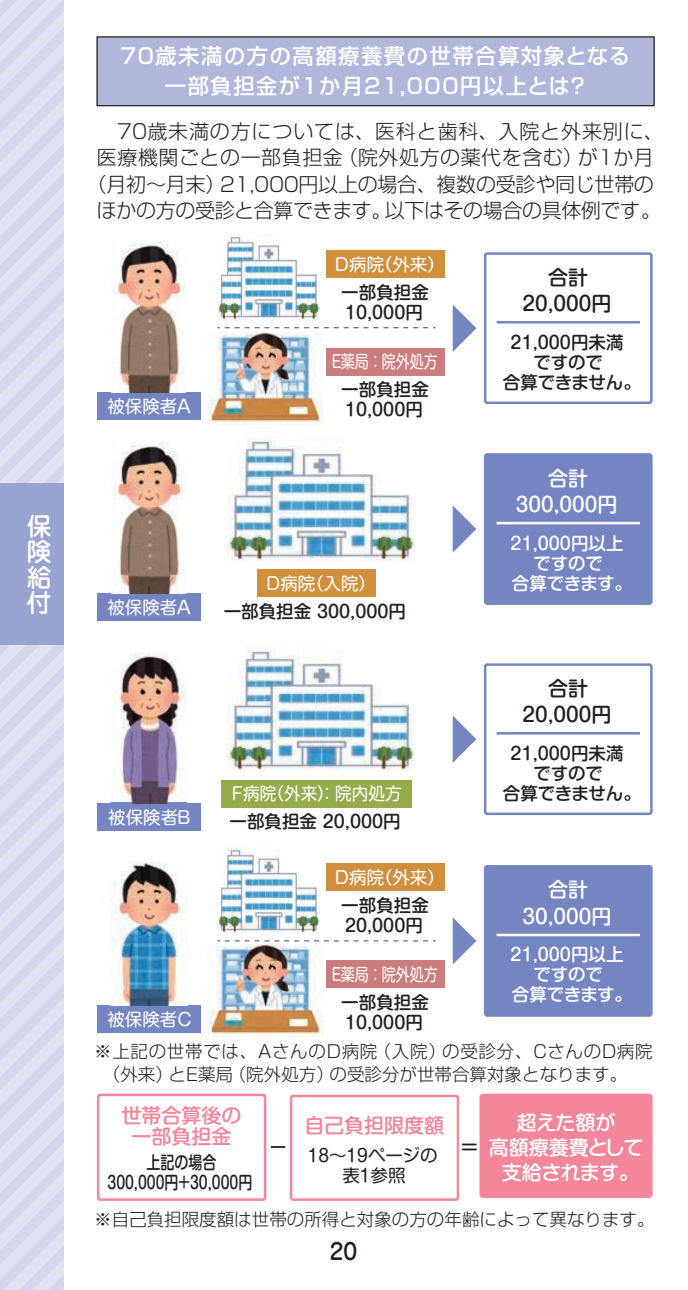
<style>
.page{position:relative;width:688px;height:1290px;background:#fff}
.page>*{position:absolute;margin:0;border:0;box-sizing:border-box;transform-origin:0 0}
.t1{font:500 25.25px "Jun 34";color:#fff}
.t2{font:500 22.5px "Jun 34";color:#231f20}
.t3{font:500 21.25px/30px "Shin Go Pro";letter-spacing:.075em;color:#fff;text-align:center}
.t4{font:300 20px "Shin Go Pro";letter-spacing:-.015em;color:#231f20}
.t5{font:300 20px "Shin Go Pro";letter-spacing:.025em;color:#231f20}
.t6{font:300 20px "Shin Go Pro";letter-spacing:.04em;color:#231f20}
.t7{font:500 20px/26.2px "Shin M Go Pro";color:#231f20;text-align:center}
.t8{font:500 20px/25px "Shin M Go Pro";letter-spacing:-.02em;color:#fff;text-align:center}
.t9{font:500 20px/26.2px "Shin M Go Pro";color:#fff;text-align:center}
.t10{font:500 20px/21.2px "Shin M Go Pro";color:#f3869a;text-align:center}
.t11{font:500 17.5px/20px "Shin M Go Pro";color:#231f20}
.t12{font:300 17.5px/22.5px "Shin Go Pro";letter-spacing:.02em;color:#231f20}
.t13{font:17.5px "Shin M Go Pro";color:#fff}
.t14{font:500 17.5px/20px "Shin M Go Pro";letter-spacing:-.005em;color:#fff;text-align:center}
.t15{font:300 17.5px "Shin Go Pro";color:#231f20}
.t16{font:500 17.5px/20px "Shin M Go Pro";color:#231f20;text-align:center;scale:.8 1}
.t17{font:17.5px "Shin M Go Pro";color:#fff;scale:.8 1}
.t18{font:17.5px/20px "Shin M Go Pro";color:#231f20;text-align:center}
.t19{font:17.5px "Shin M Go Pro";color:#fff;scale:.95 1}
</style>
<div class="page">
<div style="left:0;top:0;width:64px;height:1290px;background:#dfe2f1"></div>
<div style="left:0;top:484px;width:64px;height:161px;background:#99a3d1"></div>
<div style="left:97px;top:1093px;width:169px;height:108px;border:2px solid #f3869a;border-radius:2px"></div>
<img style="left:217px;top:234px;width:102px;height:87px">
<img style="left:208px;top:332px;width:114px;height:92px">
<div style="left:97px;top:392px;width:104px;height:28px;background:#7585c1"></div>
<div style="left:326px;top:251px;width:118px;height:27px;background:#d08f3c"></div>
<div style="left:326px;top:348px;width:118px;height:27px;background:#ca7d7d"></div>
<svg style="left:452px;top:305px;width:24px;height:47px"></svg>
<img style="left:227px;top:436px;width:187px;height:126px">
<div style="left:97px;top:593px;width:104px;height:27px;background:#7585c1"></div>
<div style="left:257px;top:569px;width:118px;height:28px;background:#d08f3c"></div>
<svg style="left:452px;top:505px;width:24px;height:48px"></svg>
<div style="left:483px;top:252px;width:169px;height:152px;border:2px solid #7585c1;border-radius:2px"></div>
<hr style="left:496px;top:321px;width:143px;height:2px;background:#7585c1">
<img style="left:217px;top:846px;width:102px;height:88px">
<img style="left:208px;top:945px;width:114px;height:92px">
<div style="left:97px;top:1005px;width:104px;height:27px;background:#7585c1"></div>
<div style="left:326px;top:863px;width:118px;height:28px;background:#d08f3c"></div>
<div style="left:326px;top:960px;width:118px;height:28px;background:#ca7d7d"></div>
<svg style="left:452px;top:917px;width:24px;height:47px"></svg>
<div style="left:485px;top:866px;width:166px;height:149px;background:#7585c1;border-radius:2px"></div>
<div style="left:483px;top:865px;width:169px;height:152px;border:2px solid #7585c1;border-radius:2px"></div>
<hr style="left:496px;top:934px;width:143px;height:2px;background:#fff">
<div style="left:485px;top:454px;width:166px;height:150px;background:#7585c1;border-radius:2px"></div>
<div style="left:483px;top:453px;width:169px;height:152px;border:2px solid #7585c1;border-radius:2px"></div>
<hr style="left:496px;top:522px;width:143px;height:2px;background:#fff">
<img style="left:227px;top:647px;width:187px;height:125px">
<div style="left:97px;top:803px;width:104px;height:28px;background:#7585c1"></div>
<div style="left:221px;top:780px;width:190px;height:27px;background:#94ac4c"></div>
<svg style="left:452px;top:715px;width:24px;height:48px"></svg>
<div style="left:483px;top:663px;width:169px;height:152px;border:2px solid #7585c1;border-radius:2px"></div>
<hr style="left:496px;top:732px;width:143px;height:2px;background:#7585c1">
<div style="left:290px;top:1095px;width:169px;height:106px;border:2px solid #f3869a;border-radius:2px"></div>
<div style="left:480px;top:1095px;width:171px;height:101px;background:#f3869a;border-radius:2px"></div>
<div style="left:479px;top:1093px;width:173px;height:105px;border:2px solid #f3869a;border-radius:2px"></div>
<svg style="left:217px;top:327px;width:218px;height:1px"></svg>
<svg style="left:217px;top:940px;width:218px;height:1px"></svg>
<img style="left:112px;top:241px;width:73px;height:151px">
<img style="left:112px;top:442px;width:73px;height:151px">
<img style="left:111px;top:652px;width:76px;height:152px">
<img style="left:110px;top:861px;width:77px;height:144px">
<div style="left:97px;top:37px;width:557px;height:69px;background:#b0b7db"></div>
<div style="left:96px;top:36px;width:558px;height:70px;border:1px solid #231f20"></div>
<h1 class="t1" style="left:27px;top:510px;width:26px">保</h1>
<h1 class="t1" style="left:27px;top:535px;width:26px">険</h1>
<h1 class="t1" style="left:27px;top:560px;width:26px">給</h1>
<h1 class="t1" style="left:27px;top:586px;width:26px">付</h1>
<p class="t3" style="left:120px;top:39px;width:511px">70歳未満の方の高額療養費の世帯合算対象となる一部負担金が1か月21,000円以上とは？</p>
<p class="t6" style="left:117px;top:115px;width:548px">70歳未満の方については、医科と歯科、入院と外来別に、</p>
<p class="t5" style="left:97px;top:141px;width:558px">医療機関ごとの一部負担金（院外処方の薬代を含む）が1か月</p>
<p class="t4" style="left:87px;top:168px;width:568px">（月初～月末）21,000円以上の場合、複数の受診や同じ世帯の</p>
<p class="t4" style="left:97px;top:194px;width:565px">ほかの方の受診と合算できます。以下はその場合の具体例です。</p>
<p class="t13" style="left:333px;top:250px;width:113px">Ｄ病院（外来）</p>
<p class="t11" style="left:341px;top:280px;width:89px">一部負担金<br>10,000円</p>
<p class="t13" style="left:107px;top:392px;width:87px">被保険者Ａ</p>
<p class="t17" style="left:329px;top:348px;width:137px">Ｅ薬局：院外処方</p>
<p class="t11" style="left:341px;top:377px;width:89px">一部負担金<br>10,000円</p>
<p class="t13" style="left:264px;top:569px;width:113px">Ｄ病院（入院）</p>
<p class="t13" style="left:107px;top:593px;width:87px">被保険者Ａ</p>
<p class="t11" style="left:224px;top:599px;width:184px">一部負担金 300,000円</p>
<p class="t19" style="left:232px;top:779px;width:180px">F病院（外来）：院内処方</p>
<p class="t13" style="left:108px;top:803px;width:86px">被保険者Ｂ</p>
<p class="t11" style="left:229px;top:810px;width:173px">一部負担金 20,000円</p>
<p class="t13" style="left:333px;top:863px;width:113px">Ｄ病院（外来）</p>
<p class="t11" style="left:341px;top:893px;width:89px">一部負担金<br>20,000円</p>
<p class="t13" style="left:107px;top:1005px;width:86px">被保険者C</p>
<p class="t17" style="left:329px;top:960px;width:137px">Ｅ薬局：院外処方</p>
<p class="t11" style="left:341px;top:990px;width:89px">一部負担金<br>10,000円</p>
<p class="t7" style="left:522px;top:262px;width:90px">合計<br>20,000円</p>
<p class="t11" style="left:503px;top:330px;width:139px;text-align:center">21,000円未満<br>ですので<br>合算できません。</p>
<p class="t9" style="left:515px;top:462px;width:103px">合計<br>300,000円</p>
<p class="t14" style="left:510px;top:531px;width:123px">21,000円以上ですので<br>合算できます。</p>
<p class="t7" style="left:522px;top:673px;width:90px">合計<br>20,000円</p>
<p class="t11" style="left:503px;top:741px;width:139px;text-align:center">21,000円未満<br>ですので<br>合算できません。</p>
<p class="t9" style="left:522px;top:874px;width:90px">合計<br>30,000円</p>
<p class="t14" style="left:510px;top:942px;width:123px">21,000円以上ですので<br>合算できます。</p>
<p class="t12" style="left:103px;top:1038px;width:551px;text-indent:-9px">※上記の世帯では、AさんのD病院（入院）の受診分、CさんのD病院（外来）とE薬局（院外処方）の受診分が世帯合算対象となります。</p>
<p class="t10" style="left:121px;top:1102px;width:122px">世帯合算後の一部負担金</p>
<p class="t10" style="left:304px;top:1113px;width:141px">自己負担限度額</p>
<p class="t8" style="left:488px;top:1108px;width:156px">超えた額が<br>高額療養費として支給されます。</p>
<p class="t7" style="left:268px;top:1131px;width:21px">－</p>
<p class="t7" style="left:459px;top:1131px;width:21px">＝</p>
<p class="t16" style="left:107px;top:1150px;width:182px">上記の場合<br>300,000円+30,000円</p>
<p class="t18" style="left:308px;top:1143px;width:131px">18～19ページの表1参照</p>
<p class="t15" style="left:94px;top:1205px;width:561px">※自己負担限度額は世帯の所得と対象の方の年齢によって異なります。</p>
<p class="t2" style="left:329px;top:1236px;width:29px">20</p>
</div>
